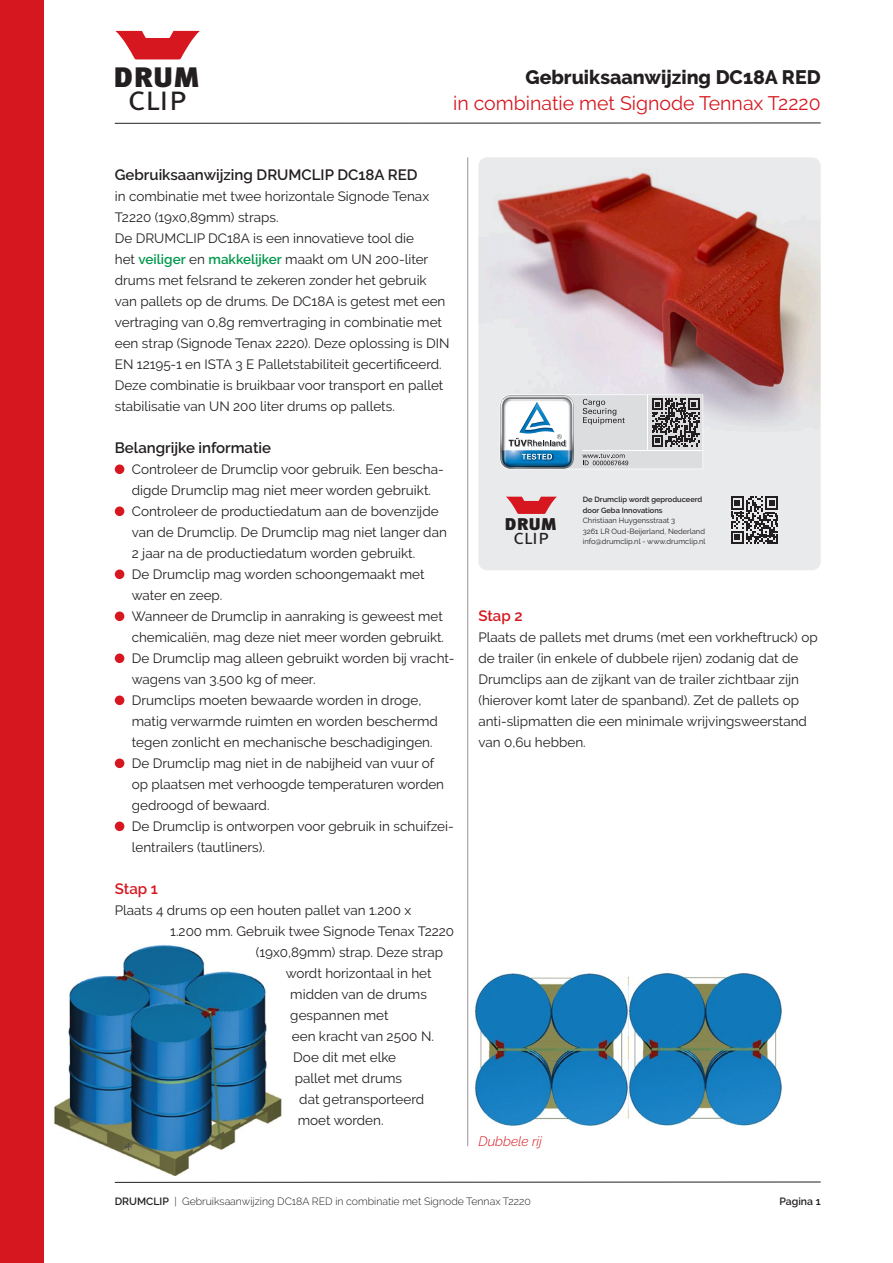
<style>
.page{position:relative;width:893px;height:1263px;background:#fff}
.page>*{position:absolute;margin:0;border:0;box-sizing:border-box;transform-origin:0 0}
.t1{font:34.5px "Meta Black Caps";color:#231f20}
.t2{font:34.5px "Meta Normal Caps";color:#231f20}
.t3{font:20.85px "Meta Black Caps";color:#231f20}
.t4{font:20.85px "Meta Normal Caps";color:#231f20}
.Hoofdstukaanduiding{font:19.5px "Raleway";color:#d7171f}
.Hoofdstukaanduiding-2{font:800 19.5px "Raleway";color:#231f20}
.Tussenkopje_02{font:600 15px "Raleway";color:#231f20}
.Tussenkopje_03{font:600 15px "Raleway";color:#d7171f}
._00_Body{font:13.5px/21px "Raleway";color:#231f20}
._00_Opsomming{font:13.5px/21px "Raleway";color:#231f20}
.Bijschrift{font:italic 300 13.5px "Raleway";color:#d7171f}
.t5{font:300 10.5px "Raleway";color:#231f20}
.t6{font:600 10.5px "Raleway";color:#231f20}
._00_Body-2{font:7.5px "Raleway";color:#231f20}
._00_Body-3{font:600 7.5px "Raleway";color:#231f20}
.s1{font-weight:600;color:#00984a}
.s2{font-weight:600}
</style>
<div class="page">
<hr style="left:115px;top:1182px;width:706px;height:1px;background:#231f20">
<hr style="left:115px;top:123px;width:706px;height:1px;background:#231f20">
<div style="left:0;top:0;width:44px;height:1263px;background:#d7171f"></div>
<svg style="left:115px;top:31px;width:85px;height:28px"></svg>
<hr style="left:467px;top:157px;width:1px;height:989px;background:#939598">
<img style="left:54px;top:944px;width:228px;height:231px">
<div style="left:115px;top:464px;width:9px;height:10px;background:#d7171f;border-radius:50%"></div>
<div style="left:115px;top:506px;width:9px;height:10px;background:#d7171f;border-radius:50%"></div>
<div style="left:115px;top:569px;width:9px;height:10px;background:#d7171f;border-radius:50%"></div>
<div style="left:115px;top:611px;width:9px;height:10px;background:#d7171f;border-radius:50%"></div>
<div style="left:115px;top:653px;width:9px;height:10px;background:#d7171f;border-radius:50%"></div>
<div style="left:115px;top:695px;width:9px;height:10px;background:#d7171f;border-radius:50%"></div>
<div style="left:115px;top:758px;width:9px;height:10px;background:#d7171f;border-radius:50%"></div>
<div style="left:115px;top:821px;width:9px;height:10px;background:#d7171f;border-radius:50%"></div>
<div style="left:478px;top:157px;width:343px;height:413px;background:#e9eaeb;border-radius:9px"></div>
<img style="left:478px;top:159px;width:343px;height:265px">
<svg style="left:499px;top:394px;width:204px;height:75px"></svg>
<img style="left:474px;top:973px;width:308px;height:153px">
<svg style="left:506px;top:497px;width:51px;height:17px"></svg>
<svg style="left:731px;top:496px;width:47px;height:48px"></svg>
<h1 class="t1" style="left:113px;top:54px;width:89px">drum</h1>
<h1 class="t2" style="left:128px;top:78px;width:60px">clip</h1>
<p class="Hoofdstukaanduiding-2" style="left:525px;top:66px;width:297px">Gebruiksaanwijzing DC18A RED</p>
<p class="Hoofdstukaanduiding" style="left:453px;top:92px;width:369px">in combinatie met Signode Tennax T2220</p>
<p class="Tussenkopje_02" style="left:115px;top:166px;width:304px">Gebruiksaanwijzing DRUMCLIP DC18A RED</p>
<p class="_00_Body" style="left:115px;top:186px;width:316px">in combinatie met twee horizontale Signode Tenax<br>T2220 (19x0,89mm) straps.</p>
<p class="_00_Body" style="left:115px;top:228px;width:336px">De DRUMCLIP DC18A is een innovatieve tool die<br>het <span class="s1">veiliger</span> en <span class="s1">makkelijker</span> maakt om UN 200-liter drums met felsrand te zekeren zonder het gebruik van pallets op de drums. De DC18A is getest met een vertraging van 0,8g remvertraging in combinatie met een strap (Signode Tenax 2220). Deze oplossing is DIN EN 12195-1 en ISTA 3 E Palletstabiliteit gecertificeerd.<br>Deze combinatie is bruikbaar voor transport en pallet stabilisatie van UN 200 liter drums op pallets.</p>
<p class="Tussenkopje_02" style="left:115px;top:439px;width:158px">Belangrijke informatie</p>
<p class="_00_Opsomming" style="left:132px;top:459px;width:314px">Controleer de Drumclip voor gebruik. Een bescha&shy;digde Drumclip mag niet meer worden gebruikt.</p>
<p class="_00_Opsomming" style="left:132px;top:501px;width:317px">Controleer de productiedatum aan de bovenzijde van de Drumclip. De Drumclip mag niet langer dan<br>2 jaar na de productiedatum worden gebruikt.</p>
<p class="_00_Opsomming" style="left:132px;top:564px;width:294px">De Drumclip mag worden schoongemaakt met water en zeep.</p>
<p class="_00_Opsomming" style="left:132px;top:606px;width:314px">Wanneer de Drumclip in aanraking is geweest met chemicaliën, mag deze niet meer worden gebruikt.</p>
<p class="_00_Opsomming" style="left:132px;top:648px;width:324px">De Drumclip mag alleen gebruikt worden bij vracht&shy;wagens van 3.500 kg of meer.</p>
<p class="_00_Opsomming" style="left:132px;top:690px;width:308px">Drumclips moeten bewaarde worden in droge, matig verwarmde ruimten en worden beschermd tegen zonlicht en mechanische beschadigingen.</p>
<p class="_00_Opsomming" style="left:132px;top:753px;width:314px">De Drumclip mag niet in de nabijheid van vuur of op plaatsen met verhoogde temperaturen worden gedroogd of bewaard.</p>
<p class="_00_Opsomming" style="left:132px;top:816px;width:323px">De Drumclip is ontworpen voor gebruik in schuifzei&shy;lentrailers (tautliners).</p>
<p class="Tussenkopje_03" style="left:115px;top:880px;width:45px">Stap 1</p>
<p class="_00_Body" style="left:115px;top:900px;width:298px">Plaats 4 drums op een houten pallet van 1.200 x</p>
<p class="_00_Body" style="left:170px;top:921px;width:285px">1.200 mm. Gebruik twee Signode Tenax T2220</p>
<p class="_00_Body" style="left:256px;top:942px;width:189px">(19x0,89mm) strap. Deze strap</p>
<p class="_00_Body" style="left:286px;top:963px;width:147px">wordt horizontaal in het</p>
<p class="_00_Body" style="left:290px;top:984px;width:138px">midden van de drums</p>
<p class="_00_Body" style="left:290px;top:1005px;width:100px">gespannen met</p>
<p class="_00_Body" style="left:292px;top:1026px;width:144px">een kracht van 2500 N.</p>
<p class="_00_Body" style="left:293px;top:1047px;width:104px">Doe dit met elke</p>
<p class="_00_Body" style="left:295px;top:1068px;width:109px">pallet met drums</p>
<p class="_00_Body" style="left:299px;top:1089px;width:126px">dat getransporteerd</p>
<p class="_00_Body" style="left:298px;top:1110px;width:87px">moet worden.</p>
<p class="t3" style="left:505px;top:511px;width:54px">drum</p>
<p class="t4" style="left:513px;top:525px;width:37px">clip</p>
<p class="_00_Body-3" style="left:583px;top:495px;width:121px">De Drumclip wordt geproduceerd</p>
<p class="_00_Body-3" style="left:583px;top:505px;width:81px">door Geba Innovations</p>
<p class="_00_Body-2" style="left:583px;top:516px;width:94px">Christiaan Huygensstraat 3</p>
<p class="_00_Body-2" style="left:583px;top:526px;width:124px">3261 LR Oud-Beijerland, Nederland</p>
<p class="_00_Body-2" style="left:583px;top:537px;width:124px">info@drumclip.nl - www.drumclip.nl</p>
<p class="Tussenkopje_03" style="left:478px;top:607px;width:46px">Stap 2</p>
<p class="_00_Body" style="left:478px;top:627px;width:341px">Plaats de pallets met drums (met een vorkheftruck) op de trailer (in enkele of dubbele rijen) zodanig dat de Drumclips aan de zijkant van de trailer zichtbaar zijn (hierover komt later de spanband). Zet de pallets op anti-slipmatten die een minimale wrijvingsweerstand van 0,6u hebben.</p>
<p class="Bijschrift" style="left:478px;top:1133px;width:65px">Dubbele rij</p>
<p class="t5" style="left:115px;top:1195px;width:418px"><span class="s2">DRUMCLIP</span> | Gebruiksaanwijzing DC18A RED in combinatie met Signode Tennax T2220</p>
<p class="t6" style="left:779px;top:1195px;width:43px">Pagina 1</p>
</div>
